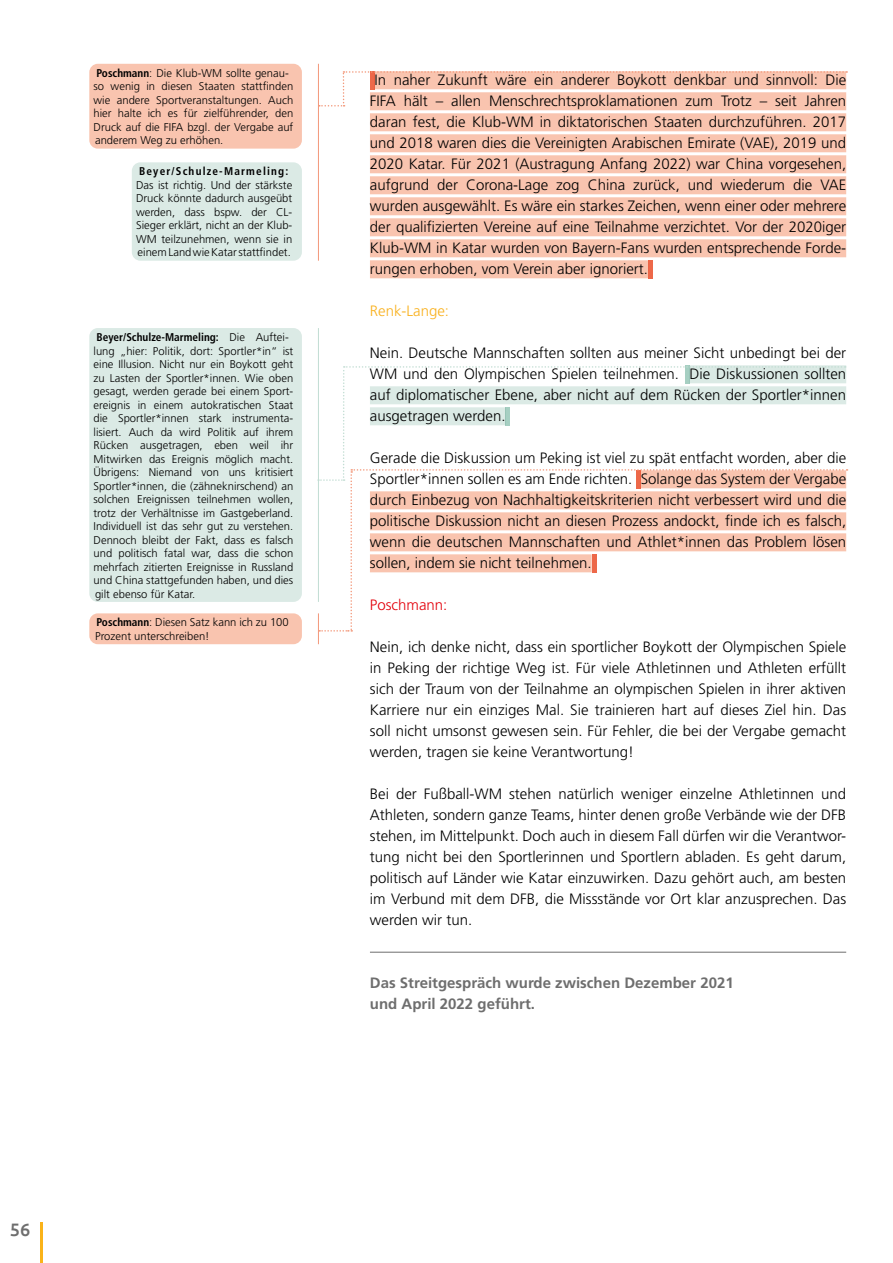
<style>
.page{position:relative;width:893px;height:1263px;background:#fff}
.page>*{position:absolute;margin:0;border:0;box-sizing:border-box;transform-origin:0 0}
.t1{font:500 18px "Ubuntu";color:#6e6e6e}
.t2{font:300 15px/21px "Frutiger";color:#000;text-align:justify}
.t3{font:700 15px/21px "Frutiger";color:#6e6e6e}
.t4{font:300 15px "Frutiger";color:#f9b11e}
.t5{font:300 15px "Frutiger";color:#e3000b}
.t6{font:300 11.25px/13.5px "Frutiger";color:#000}
.t7{font:700 condensed 11.25px "Frutiger";letter-spacing:.105em;color:#000}
.s1{font-weight:700;font-stretch:condensed}
</style>
<div class="page">
<hr style="left:40px;top:1222px;width:3px;height:41px;background:#fab319">
<div style="left:370px;top:92px;width:476px;height:18px;background:#f9c4af"></div>
<div style="left:370px;top:113px;width:476px;height:18px;background:#f9c4af"></div>
<div style="left:370px;top:134px;width:476px;height:18px;background:#f9c4af"></div>
<div style="left:370px;top:155px;width:476px;height:18px;background:#f9c4af"></div>
<div style="left:370px;top:176px;width:476px;height:18px;background:#f9c4af"></div>
<div style="left:370px;top:197px;width:476px;height:18px;background:#f9c4af"></div>
<div style="left:370px;top:218px;width:476px;height:18px;background:#f9c4af"></div>
<div style="left:370px;top:239px;width:476px;height:18px;background:#f9c4af"></div>
<div style="left:370px;top:260px;width:278px;height:18px;background:#f9c4af"></div>
<div style="left:689px;top:365px;width:157px;height:18px;background:#e6f0ed"></div>
<div style="left:648px;top:260px;width:5px;height:18px;background:#ed6849"></div>
<hr style="left:685px;top:365px;width:4px;height:18px;background:#a6cfc2">
<div style="left:89px;top:64px;width:213px;height:85px;background:#f9c4af;border-radius:9px"></div>
<svg style="left:319px;top:71px;width:528px;height:36px"></svg>
<svg style="left:319px;top:366px;width:528px;height:266px"></svg>
<hr style="left:318px;top:64px;width:1px;height:197px;background:#f3987a">
<hr style="left:318px;top:613px;width:1px;height:31px;background:#f3987a">
<hr style="left:318px;top:328px;width:1px;height:274px;background:#c2ddd3">
<div style="left:132px;top:162px;width:170px;height:99px;background:#dbeae5;border-radius:9px"></div>
<div style="left:89px;top:613px;width:213px;height:31px;background:#f9c4af;border-radius:9px"></div>
<div style="left:89px;top:328px;width:213px;height:274px;background:#dbeae5;border-radius:9px"></div>
<hr style="left:370px;top:952px;width:476px;height:1px;background:#6e6e6e">
<p class="t6" style="left:94px;top:66px;width:201px"><span class="s1">Poschmann</span>: Die Klub-WM sollte genau&shy;so wenig in diesen Staaten stattfinden wie andere Sportveranstaltungen. Auch hier halte ich es für zielführender, den Druck auf die FIFA bzgl. der Vergabe auf anderem Weg zu erhöhen.</p>
<p class="t7" style="left:139px;top:164px;width:151px">Beyer/Schulze-Marmeling:</p>
<p class="t6" style="left:136px;top:178px;width:158px;text-align:justify">Das ist richtig. Und der stärkste Druck könnte dadurch ausgeübt werden, dass bspw. der CL-Sieger erklärt, nicht an der Klub-WM teilzunehmen, wenn sie in einem Land wie Katar stattfindet.</p>
<p class="t6" style="left:94px;top:330px;width:201px"><span class="s1">Beyer/Schulze-Marmeling:</span> Die Auftei&shy;lung „hier: Politik, dort: Sportler*in“ ist eine Illusion. Nicht nur ein Boykott geht zu Lasten der Sportler*innen. Wie oben gesagt, werden gerade bei einem Sport&shy;ereignis in einem autokratischen Staat die Sportler*innen stark instrumenta&shy;lisiert. Auch da wird Politik auf ihrem Rücken ausgetragen, eben weil ihr Mitwirken das Ereignis möglich macht.<br>Übrigens: Niemand von uns kritisiert Sportler*innen, die (zähneknirschend) an solchen Ereignissen teilnehmen wollen, trotz der Verhältnisse im Gastgeberland.<br>Individuell ist das sehr gut zu verstehen.<br>Dennoch bleibt der Fakt, dass es falsch und politisch fatal war, dass die schon mehrfach zitierten Ereignisse in Russland und China stattgefunden haben, und dies gilt ebenso für Katar.</p>
<p class="t6" style="left:95px;top:616px;width:195px"><span class="s1">Poschmann</span>: Diesen Satz kann ich zu 100<br>Prozent unterschreiben!</p>
<p class="t2" style="left:370px;top:69px;width:478px;text-indent:5px">In naher Zukunft wäre ein anderer Boykott denkbar und sinnvoll: Die FIFA hält – allen Menschrechtsproklamationen zum Trotz – seit Jahren daran fest, die Klub-WM in diktatorischen Staaten durchzuführen. 2017 und 2018 waren dies die Vereinigten Arabischen Emirate (VAE), 2019 und 2020 Katar. Für 2021 (Austragung Anfang 2022) war China vorgesehen, aufgrund der Corona-Lage zog China zurück, und wiederum die VAE wurden ausgewählt. Es wäre ein starkes Zeichen, wenn einer oder mehrere der qualifizierten Vereine auf eine Teilnahme verzichtet. Vor der 2020iger Klub-WM in Katar wurden von Bayern-Fans wurden entsprechende Forde&shy;rungen erhoben, vom Verein aber ignoriert.</p>
<p class="t4" style="left:370px;top:302px;width:81px">Renk-Lange:</p>
<p class="t2" style="left:370px;top:342px;width:478px">Nein. Deutsche Mannschaften sollten aus meiner Sicht unbedingt bei der WM und den Olympischen Spielen teilnehmen. Die Diskussionen sollten auf diplomatischer Ebene, aber nicht auf dem Rücken der Sportler*innen ausgetragen werden.</p>
<p class="t2" style="left:370px;top:447px;width:478px">Gerade die Diskussion um Peking ist viel zu spät entfacht worden, aber die Sportler*innen sollen es am Ende richten. Solange das System der Vergabe durch Einbezug von Nachhaltigkeitskriterien nicht verbessert wird und die politische Diskussion nicht an diesen Prozess andockt, finde ich es falsch, wenn die deutschen Mannschaften und Athlet*innen das Problem lösen sollen, indem sie nicht teilnehmen.</p>
<p class="t5" style="left:370px;top:596px;width:79px">Poschmann:</p>
<p class="t2" style="left:370px;top:636px;width:478px">Nein, ich denke nicht, dass ein sportlicher Boykott der Olympischen Spiele in Peking der richtige Weg ist. Für viele Athletinnen und Athleten erfüllt sich der Traum von der Teilnahme an olympischen Spielen in ihrer aktiven Karriere nur ein einziges Mal. Sie trainieren hart auf dieses Ziel hin. Das soll nicht umsonst gewesen sein. Für Fehler, die bei der Vergabe gemacht werden, tragen sie keine Verantwortung!</p>
<p class="t2" style="left:370px;top:783px;width:478px">Bei der Fußball-WM stehen natürlich weniger einzelne Athletinnen und Athleten, sondern ganze Teams, hinter denen große Verbände wie der DFB stehen, im Mittelpunkt. Doch auch in diesem Fall dürfen wir die Verantwor&shy;tung nicht bei den Sportlerinnen und Sportlern abladen. Es geht darum, politisch auf Länder wie Katar einzuwirken. Dazu gehört auch, am besten im Verbund mit dem DFB, die Missstände vor Ort klar anzusprechen. Das werden wir tun.</p>
<p class="t3" style="left:370px;top:972px;width:365px">Das Streitgespräch wurde zwischen Dezember 2021 und April 2022 geführt.</p>
<p class="t1" style="left:10px;top:1218px;width:22px">56</p>
</div>
